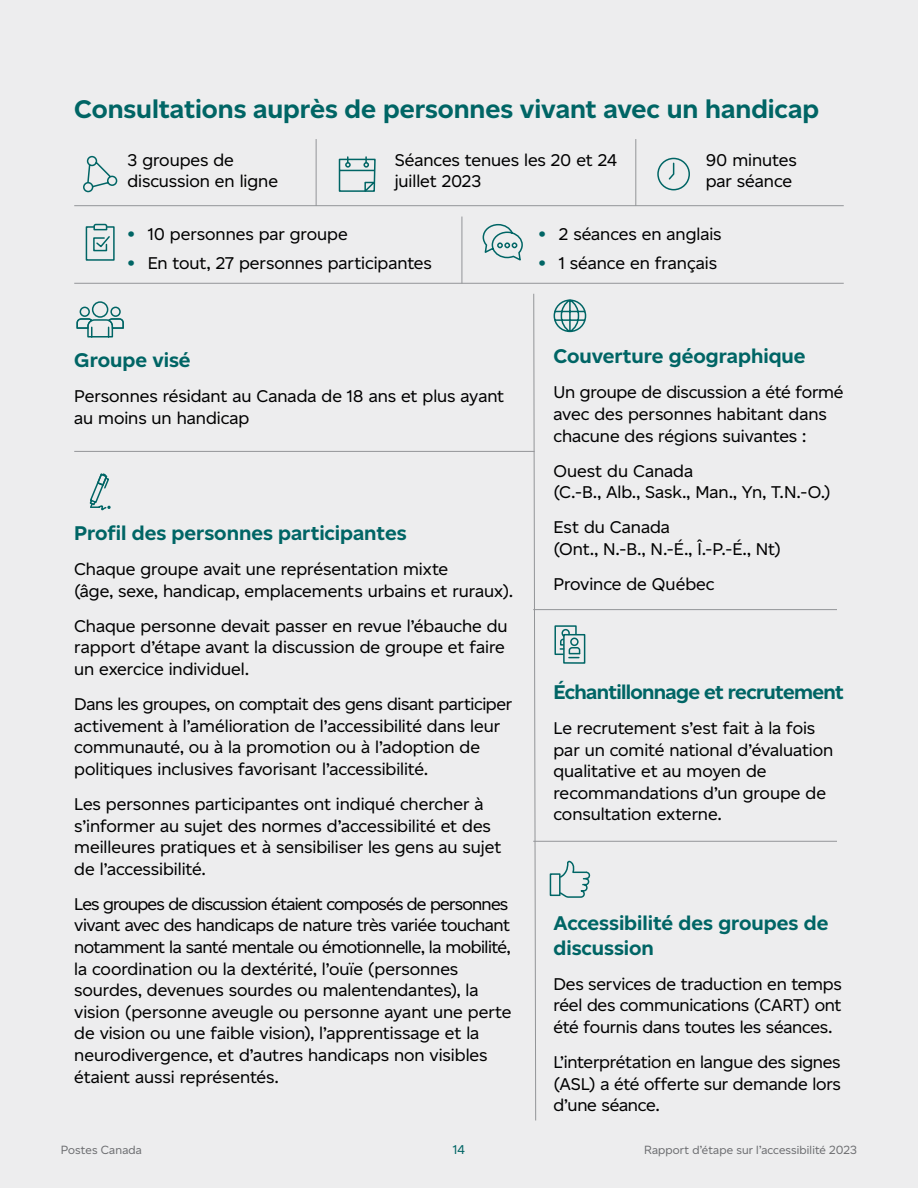
<style>
.page{position:relative;width:918px;height:1188px;background:#ededee}
.page>*{position:absolute;margin:0;border:0;box-sizing:border-box;transform-origin:0 0}
.t1{font:700 27px "Canadiana Text";letter-spacing:-.005em;color:#006565}
.t2{font:700 21px/25.2px "Canadiana Text";letter-spacing:-.005em;color:#006565}
.t3{font:700 21px "Canadiana Text";letter-spacing:-.03em;color:#006565}
.t4{font:18px/21.6px "Canadiana Text";letter-spacing:-.005em;color:#000}
.t5{font:13.5px "Canadiana Text";color:#006565}
.t6{font:12px "Canadiana Display";letter-spacing:.015em;color:#6d6e71}
.s1{font-weight:700;color:#006565}
</style>
<div class="page">
<hr style="left:74px;top:205px;width:770px;height:1px;background:#939598">
<hr style="left:316px;top:139px;width:1px;height:67px;background:#939598">
<hr style="left:636px;top:139px;width:1px;height:67px;background:#939598">
<hr style="left:462px;top:217px;width:1px;height:67px;background:#939598">
<hr style="left:74px;top:283px;width:770px;height:1px;background:#939598">
<hr style="left:74px;top:451px;width:461px;height:1px;background:#939598">
<hr style="left:533px;top:609px;width:304px;height:1px;background:#939598">
<hr style="left:533px;top:841px;width:304px;height:1px;background:#939598">
<svg style="left:533px;top:293px;width:3px;height:828px"></svg>
<svg style="left:553px;top:299px;width:34px;height:34px"></svg>
<svg style="left:76px;top:301px;width:48px;height:37px"></svg>
<svg style="left:338px;top:156px;width:38px;height:36px"></svg>
<svg style="left:668px;top:162px;width:7px;height:18px"></svg>
<div style="left:657px;top:158px;width:33px;height:32px;border:2px solid #006565;border-radius:50%"></div>
<svg style="left:85px;top:223px;width:30px;height:38px"></svg>
<svg style="left:482px;top:223px;width:41px;height:38px"></svg>
<div style="left:563px;top:634px;width:22px;height:30px;border:2px solid #006565"></div>
<svg style="left:554px;top:625px;width:27px;height:34px"></svg>
<svg style="left:83px;top:155px;width:35px;height:38px"></svg>
<svg style="left:89px;top:473px;width:22px;height:38px"></svg>
<svg style="left:549px;top:861px;width:42px;height:37px"></svg>
<h3 class="t1" style="left:74px;top:93px;width:746px">Consultations auprès de personnes vivant avec un handicap</h3>
<p class="t4" style="left:127px;top:149px;width:152px">3 groupes de discussion en ligne</p>
<p class="t4" style="left:395px;top:149px;width:224px">Séances tenues les 20 et 24 juillet 2023</p>
<p class="t4" style="left:706px;top:149px;width:92px">90 minutes par séance</p>
<p class="t4" style="left:127px;top:223px;width:222px"><span class="s1">•</span> 10 personnes par groupe</p>
<p class="t4" style="left:127px;top:252px;width:306px"><span class="s1">•</span> En tout, 27 personnes participantes</p>
<p class="t4" style="left:539px;top:223px;width:184px"><span class="s1">•</span> 2 séances en anglais</p>
<p class="t4" style="left:539px;top:252px;width:180px"><span class="s1">•</span> 1 séance en français</p>
<h4 class="t2" style="left:74px;top:347px;width:118px">Groupe visé</h4>
<p class="t4" style="left:74px;top:385px;width:432px">Personnes résidant au Canada de 18 ans et plus ayant au moins un handicap</p>
<h4 class="t2" style="left:74px;top:520px;width:334px">Profil des personnes participantes</h4>
<p class="t4" style="left:74px;top:558px;width:440px">Chaque groupe avait une représentation mixte<br>(âge, sexe, handicap, emplacements urbains et ruraux).</p>
<p class="t4" style="left:74px;top:615px;width:435px">Chaque personne devait passer en revue l’ébauche du rapport d’étape avant la discussion de groupe et faire un exercice individuel.</p>
<p class="t4" style="left:74px;top:693px;width:439px">Dans les groupes, on comptait des gens disant participer activement à l’amélioration de l’accessibilité dans leur communauté, ou à la promotion ou à l’adoption de politiques inclusives favorisant l’accessibilité.</p>
<p class="t4" style="left:74px;top:793px;width:429px">Les personnes participantes ont indiqué chercher à s’informer au sujet des normes d’accessibilité et des meilleures pratiques et à sensibiliser les gens au sujet de l’accessibilité.</p>
<p class="t4" style="left:74px;top:893px;width:439px">Les groupes de discussion étaient composés de personnes vivant avec des handicaps de nature très variée touchant notamment la santé mentale ou émotionnelle, la mobilité, la coordination ou la dextérité, l’ouïe (personnes sourdes, devenues sourdes ou malentendantes), la vision (personne aveugle ou personne ayant une perte de vision ou une faible vision), l’apprentissage et la neurodivergence, et d’autres handicaps non visibles étaient aussi représentés.</p>
<h4 class="t2" style="left:554px;top:343px;width:254px">Couverture géographique</h4>
<p class="t4" style="left:554px;top:381px;width:292px">Un groupe de discussion a été formé avec des personnes habitant dans chacune des régions suivantes :</p>
<p class="t4" style="left:554px;top:460px;width:279px">Ouest du Canada<br>(C.-B., Alb., Sask., Man., Yn, T.N.-O.)</p>
<p class="t4" style="left:554px;top:516px;width:229px">Est du Canada<br>(Ont., N.-B., N.-É., Î.-P.-É., Nt)</p>
<p class="t4" style="left:554px;top:573px;width:163px">Province de Québec</p>
<h4 class="t3" style="left:554px;top:679px;width:292px">Échantillonnage et recrutement</h4>
<p class="t4" style="left:554px;top:717px;width:281px">Le recrutement s’est fait à la fois par un comité national d’évaluation qualitative et au moyen de recommandations d’un groupe de consultation externe.</p>
<h4 class="t2" style="left:554px;top:910px;width:276px">Accessibilité des groupes de discussion</h4>
<p class="t4" style="left:554px;top:973px;width:290px;text-align:justify">Des services de traduction en temps réel des communications (CART) ont été fournis dans toutes les séances.</p>
<p class="t4" style="left:554px;top:1051px;width:289px;text-align:justify">L’interprétation en langue des signes (ASL) a été offerte sur demande lors d’une séance.</p>
<p class="t6" style="left:61px;top:1143px;width:83px">Postes Canada</p>
<p class="t5" style="left:453px;top:1141px;width:14px">14</p>
<p class="t6" style="left:644px;top:1143px;width:215px">Rapport d’étape sur l’accessibilité 2023</p>
</div>
